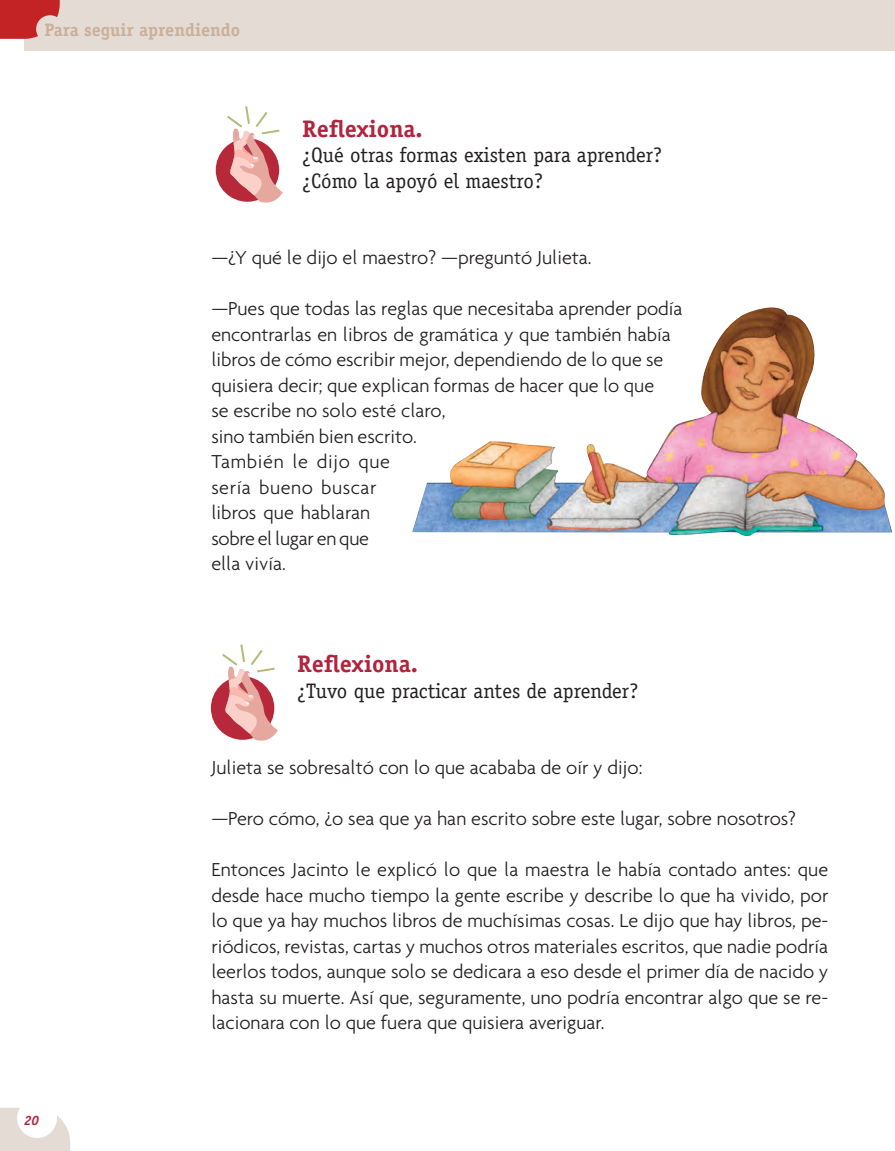
<style>
.page{position:relative;width:895px;height:1151px;background:#fff}
.page>*{position:absolute;margin:0;border:0;box-sizing:border-box;transform-origin:0 0}
.t1{font:700 24px "Officina Serif";color:#b1243e}
.t2{font:21px/25.5px "Officina Serif";color:#231f20}
.t3{font:300 20.25px/25.5px "Agenda";color:#231f20}
.t4{font:700 18px "Officina Serif";color:#cab098}
.t5{font:italic 700 13.5px "Officina Serif";color:#b1243e}
</style>
<div class="page">
<div style="left:25px;top:0;width:869px;height:51px;background:#e5dbd5"></div>
<img style="left:412px;top:307px;width:479px;height:230px">
<div style="left:216px;top:138px;width:63px;height:64px;background:#b6283a;border-radius:50%"></div>
<svg style="left:227px;top:106px;width:55px;height:97px"></svg>
<div style="left:211px;top:676px;width:63px;height:64px;background:#b6283a;border-radius:50%"></div>
<svg style="left:222px;top:644px;width:56px;height:97px"></svg>
<svg style="left:0;top:0;width:60px;height:39px"></svg>
<svg style="left:0;top:1107px;width:70px;height:44px"></svg>
<p class="t4" style="left:45px;top:18px;width:197px">Para seguir aprendiendo</p>
<p class="t1" style="left:302px;top:113px;width:122px">Reflexiona.</p>
<p class="t2" style="left:302px;top:142px;width:361px">¿Qué otras formas existen para aprender? ¿Cómo la apoyó el maestro?</p>
<p class="t3" style="left:211px;top:245px;width:382px">—¿Y qué le dijo el maestro? —preguntó Julieta.</p>
<p class="t3" style="left:211px;top:296px;width:472px">—Pues que todas las reglas que necesitaba aprender podía encontrarlas en libros de gramática y que también había libros de cómo escribir mejor, dependiendo de lo que se quisiera decir; que explican formas de hacer que lo que<br>se escribe no solo esté claro,<br>sino también bien escrito.<br>También le dijo que<br>sería bueno buscar<br>libros que hablaran<br>sobre el lugar en que<br>ella vivía.</p>
<p class="t1" style="left:297px;top:649px;width:122px">Reflexiona.</p>
<p class="t2" style="left:297px;top:678px;width:342px">¿Tuvo que practicar antes de aprender?</p>
<p class="t5" style="left:24px;top:1112px;width:16px">20</p>
<p class="t3" style="left:211px;top:755px;width:432px">Julieta se sobresaltó con lo que acababa de oír y dijo:</p>
<p class="t3" style="left:211px;top:806px;width:586px">—Pero cómo, ¿o sea que ya han escrito sobre este lugar, sobre nosotros?</p>
<p class="t3" style="left:211px;top:857px;width:618px;text-align:justify">Entonces Jacinto le explicó lo que la maestra le había contado antes: que desde hace mucho tiempo la gente escribe y describe lo que ha vivido, por lo que ya hay muchos libros de muchísimas cosas. Le dijo que hay libros, pe&shy;riódicos, revistas, cartas y muchos otros materiales escritos, que nadie podría leerlos todos, aunque solo se dedicara a eso desde el primer día de nacido y hasta su muerte. Así que, seguramente, uno podría encontrar algo que se re&shy;lacionara con lo que fuera que quisiera averiguar.</p>
</div>
